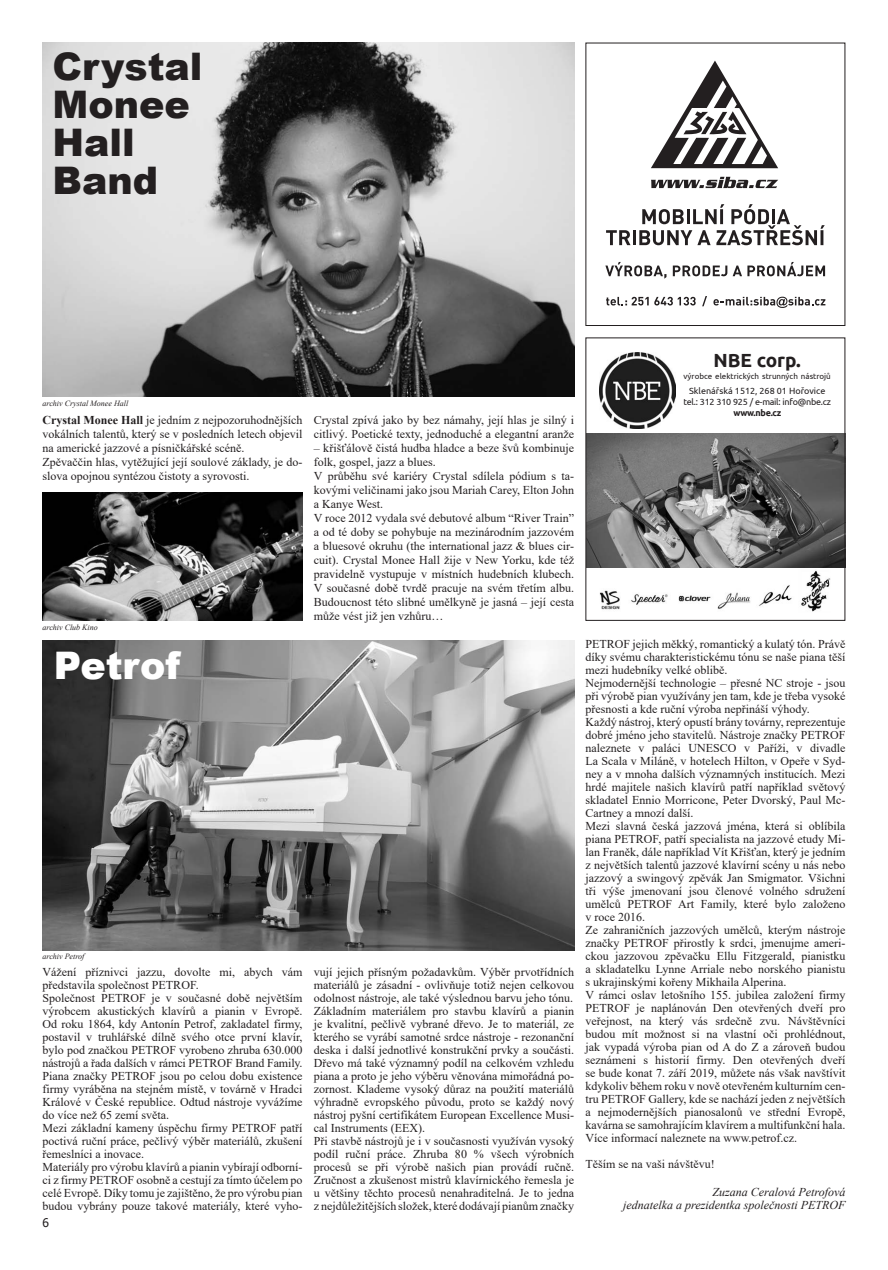
<style>
.page{position:relative;width:888px;height:1270px;background:#fff}
.page>*{position:absolute;margin:0;border:0;box-sizing:border-box;transform-origin:0 0}
.t1{font:900 38px/38px "Arial";color:#231f20}
.t2{font:900 38px "Arial";color:#fff}
.t3{font:700 19px "Ubuntu";color:#231f20}
.t4{font:12px/13px "Times New Roman";color:#231f20}
.t5{font:italic 12px/13px "Times New Roman";color:#231f20;text-align:right}
.t6{font:12px "Tahoma";color:#231f20}
.t7{font:9px/11px "Ubuntu";color:#231f20;text-align:center}
.t8{font:700 9px "Ubuntu";letter-spacing:-.03em;color:#231f20}
.t9{font:italic 8px "Times New Roman";color:#231f20}
.t10{font:8px "Ubuntu";color:#231f20}
.s1{font-weight:700}
</style>
<div class="page">
<img style="left:587px;top:433px;width:256px;height:134px">
<img style="left:599px;top:352px;width:76px;height:76px">
<img style="left:599px;top:570px;width:231px;height:42px">
<div style="left:585px;top:337px;width:260px;height:284px;border:1px solid #231f20"></div>
<svg style="left:651px;top:61px;width:127px;height:107px"></svg>
<svg style="left:651px;top:177px;width:127px;height:11px"></svg>
<svg style="left:605px;top:262px;width:61px;height:17px"></svg>
<svg style="left:672px;top:265px;width:69px;height:11px"></svg>
<svg style="left:747px;top:262px;width:77px;height:14px"></svg>
<svg style="left:606px;top:230px;width:24px;height:15px"></svg>
<hr style="left:632px;top:230px;width:3px;height:15px;background:#231f20">
<svg style="left:639px;top:204px;width:185px;height:41px"></svg>
<svg style="left:606px;top:297px;width:42px;height:8px"></svg>
<svg style="left:654px;top:297px;width:41px;height:8px"></svg>
<svg style="left:702px;top:296px;width:4px;height:10px"></svg>
<svg style="left:713px;top:297px;width:112px;height:11px"></svg>
<img style="left:43px;top:640px;width:531px;height:310px">
<img style="left:43px;top:43px;width:531px;height:353px">
<img style="left:43px;top:493px;width:259px;height:128px">
<h1 class="t1" style="left:53px;top:46px;width:151px">Crystal<br>Monee<br>Hall<br>Band</h1>
<p class="t9" style="left:43px;top:398px;width:87px">archiv Crystal Monee Hall</p>
<p class="t4" style="left:43px;top:412px;width:261px;line-height:14px"><span class="s1">Crystal Monee Hall</span> je jedním z nejpozoruhodnějších vokálních talentů, který se v posledních letech objevil na americké jazzové a písničkářské scéně.<br>Zpěvaččin hlas, vytěžující její soulové základy, je do&shy;slova opojnou syntézou čistoty a syrovosti.</p>
<p class="t4" style="left:314px;top:413px;width:261px;line-height:14px">Crystal zpívá jako by bez námahy, její hlas je silný i citlivý. Poetické texty, jednoduché a elegantní aranže</p>
<p class="t4" style="left:314px;top:441px;width:261px;line-height:14px">– křišťálově čistá hudba hladce a beze švů kombinuje folk, gospel, jazz a blues.<br>V průběhu své kariéry Crystal sdílela pódium s ta&shy;kovými veličinami jako jsou Mariah Carey, Elton John a Kanye West.<br>V roce 2012 vydala své debutové album “River Train” a od té doby se pohybuje na mezinárodním jazzovém a bluesové okruhu (the international jazz &amp; blues cir&shy;cuit). Crystal Monee Hall žije v New Yorku, kde též pravidelně vystupuje v místních hudebních klubech.<br>V současné době tvrdě pracuje na svém třetím albu.<br>Budoucnost této slibné umělkyně je jasná – její cesta může vést již jen vzhůru…</p>
<p class="t9" style="left:43px;top:622px;width:57px">archiv Club Kino</p>
<h1 class="t2" style="left:54px;top:638px;width:128px">Petrof</h1>
<p class="t9" style="left:43px;top:951px;width:43px">archiv Petrof</p>
<p class="t4" style="left:43px;top:965px;width:261px">Vážení příznivci jazzu, dovolte mi, abych vám představila společnost PETROF.<br>Společnost PETROF je v současné době největším výrobcem akustických klavírů a pianin v Evropě.<br>Od roku 1864, kdy Antonín Petrof, zakladatel firmy, postavil v truhlářské dílně svého otce první klavír, bylo pod značkou PETROF vyrobeno zhruba 630.000 nástrojů a řada dalších v rámci PETROF Brand Family.<br>Piana značky PETROF jsou po celou dobu existence firmy vyráběna na stejném místě, v továrně v Hradci Králové v České republice. Odtud nástroje vyvážíme do více než 65 zemí světa.<br>Mezi základní kameny úspěchu firmy PETROF patří poctivá ruční práce, pečlivý výběr materiálů, zkušení řemeslníci a inovace.<br>Materiály pro výrobu klavírů a pianin vybírají odborní&shy;ci z firmy PETROF osobně a cestují za tímto účelem po celé Evropě. Díky tomu je zajištěno, že pro výrobu pian budou vybrány pouze takové materiály, které vyho-</p>
<p class="t4" style="left:314px;top:965px;width:261px">vují jejich přísným požadavkům. Výběr prvotřídních materiálů je zásadní - ovlivňuje totiž nejen celkovou odolnost nástroje, ale také výslednou barvu jeho tónu.<br>Základním materiálem pro stavbu klavírů a pianin je kvalitní, pečlivě vybrané dřevo. Je to materiál, ze kterého se vyrábí samotné srdce nástroje - rezonanční deska i další jednotlivé konstrukční prvky a součásti.<br>Dřevo má také významný podíl na celkovém vzhledu piana a proto je jeho výběru věnována mimořádná po&shy;zornost. Klademe vysoký důraz na použití materiálů výhradně evropského původu, proto se každý nový nástroj pyšní certifikátem European Excellence Musi&shy;cal Instruments (EEX).<br>Při stavbě nástrojů je i v současnosti využíván vysoký podíl ruční práce. Zhruba 80 % všech výrobních procesů se při výrobě našich pian provádí ručně.<br>Zručnost a zkušenost mistrů klavírnického řemesla je u většiny těchto procesů nenahraditelná. Je to jedna z nejdůležitějších složek, které dodávají pianům značky</p>
<p class="t6" style="left:43px;top:1215px;width:8px">6</p>
<h2 class="t3" style="left:713px;top:348px;width:89px">NBE corp.</h2>
<p class="t10" style="left:683px;top:371px;width:149px">výrobce elektrických strunných nástrojů</p>
<p class="t7" style="left:683px;top:385px;width:149px">Sklenářská 1512, 268 01 Hořovice tel.: 312 310 925 / e-mail: info@nbe.cz</p>
<p class="t8" style="left:733px;top:407px;width:49px">www.nbe.cz</p>
<p class="t4" style="left:585px;top:638px;width:261px">PETROF jejich měkký, romantický a kulatý tón. Právě díky svému charakteristickému tónu se naše piana těší mezi hudebníky velké oblibě.<br>Nejmodernější technologie – přesné NC stroje - jsou při výrobě pian využívány jen tam, kde je třeba vysoké přesnosti a kde ruční výroba nepřináší výhody.<br>Každý nástroj, který opustí brány továrny, reprezentuje dobré jméno jeho stavitelů. Nástroje značky PETROF naleznete v paláci UNESCO v Paříži, v divadle La Scala v Miláně, v hotelech Hilton, v Opeře v Syd&shy;ney a v mnoha dalších významných institucích. Mezi hrdé majitele našich klavírů patří například světový skladatel Ennio Morricone, Peter Dvorský, Paul Mc-Cartney a mnozí další.<br>Mezi slavná česká jazzová jména, která si oblíbila piana PETROF, patří specialista na jazzové etudy Mi&shy;lan Franěk, dále například Vít Křišťan, který je jedním z největších talentů jazzové klavírní scény u nás nebo jazzový a swingový zpěvák Jan Smigmator. Všichni tři výše jmenovaní jsou členové volného sdružení umělců PETROF Art Family, které bylo založeno v roce 2016.<br>Ze zahraničních jazzových umělců, kterým nástroje značky PETROF přirostly k srdci, jmenujme ameri&shy;ckou jazzovou zpěvačku Ellu Fitzgerald, pianistku a skladatelku Lynne Arriale nebo norského pianistu s ukrajinskými kořeny Mikhaila Alperina.<br>V rámci oslav letošního 155. jubilea založení firmy PETROF je naplánován Den otevřených dveří pro veřejnost, na který vás srdečně zvu. Návštěvníci budou mít možnost si na vlastní oči prohlédnout, jak vypadá výroba pian od A do Z a zároveň budou seznámeni s historií firmy. Den otevřených dveří se bude konat 7. září 2019, můžete nás však navštívit kdykoliv během roku v nově otevřeném kulturním cen&shy;tru PETROF Gallery, kde se nachází jeden z největších a nejmodernějších pianosalonů ve střední Evropě, kavárna se samohrajícím klavírem a multifunkční hala.<br>Více informací naleznete na www.petrof.cz.</p>
<p class="t4" style="left:585px;top:1157px;width:131px">Těším se na vaši návštěvu!</p>
<p class="t5" style="left:623px;top:1185px;width:224px">Zuzana Ceralová Petrofová<br>jednatelka a prezidentka společnosti PETROF</p>
</div>
